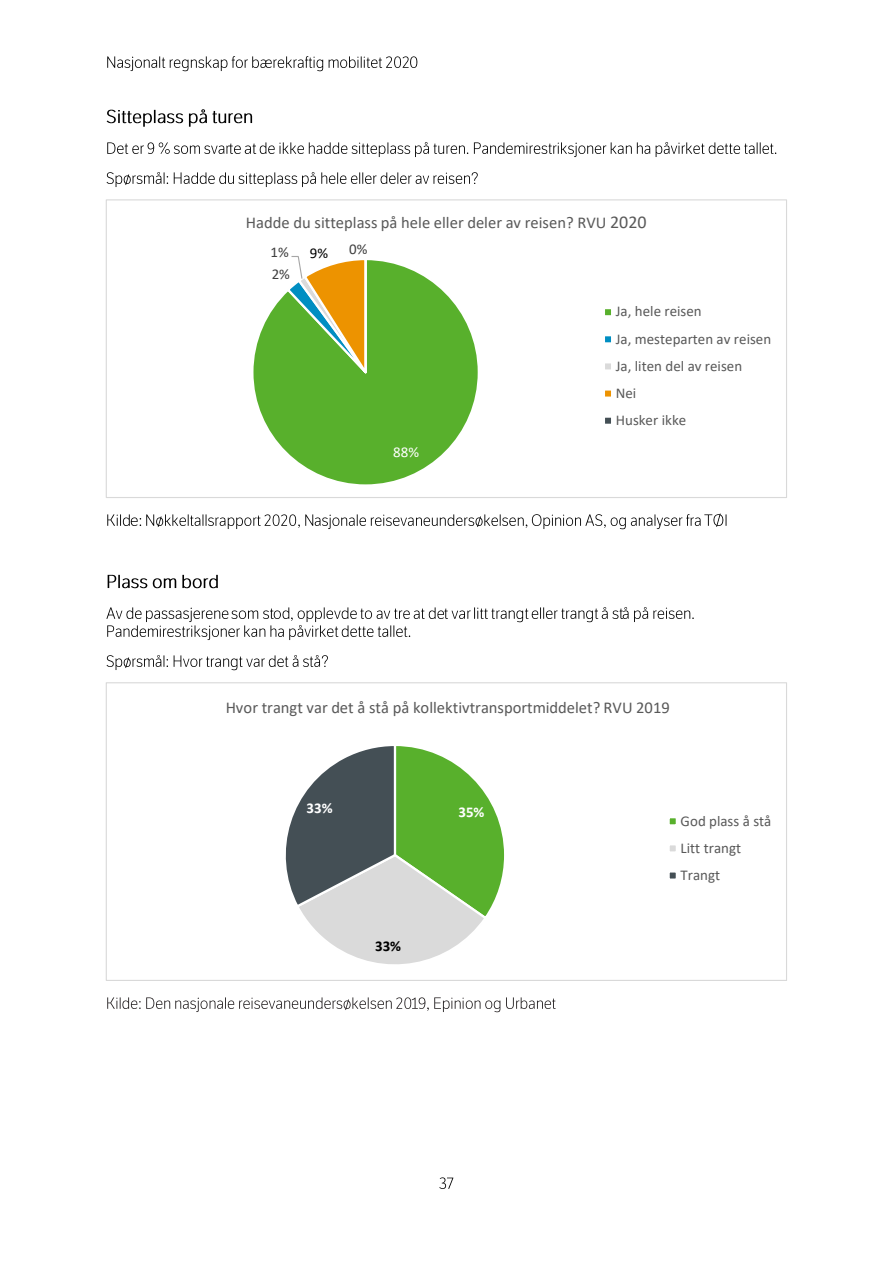
<style>
.page{position:relative;width:893px;height:1263px;background:#fff}
.page>*{position:absolute;margin:0;border:0;box-sizing:border-box;transform-origin:0 0}
.t1{font:16.5px "Calibri";color:#595959}
.t2{font:15px/27.2px "Calibri";color:#595959}
.t3{font:15px "Calibri";color:#404040}
.t4{font:700 15px "Calibri";color:#fff}
.t5{font:15px "Calibri";color:#fff}
.t6{font:700 15px "Calibri";color:#000}
.t7{font:15px "Calibri";color:#000}
.s1{font-size:18px}
</style>
<div class="page">
<img style="left:107px;top:56px;width:302px;height:15px">
<img style="left:410px;top:56px;width:8px;height:12px">
<img style="left:439px;top:1177px;width:15px;height:12px">
<img style="left:106px;top:109px;width:147px;height:18px">
<img style="left:107px;top:142px;width:37px;height:12px">
<img style="left:147px;top:142px;width:8px;height:12px">
<img style="left:158px;top:142px;width:72px;height:12px">
<img style="left:230px;top:143px;width:15px;height:11px">
<img style="left:245px;top:143px;width:12px;height:11px">
<img style="left:259px;top:142px;width:518px;height:16px">
<img style="left:106px;top:172px;width:372px;height:16px">
<img style="left:107px;top:514px;width:23px;height:12px">
<img style="left:130px;top:517px;width:12px;height:9px">
<img style="left:146px;top:514px;width:168px;height:15px">
<img style="left:314px;top:514px;width:214px;height:15px">
<img style="left:531px;top:514px;width:170px;height:15px">
<img style="left:704px;top:513px;width:23px;height:14px">
<img style="left:107px;top:574px;width:111px;height:15px">
<img style="left:106px;top:607px;width:36px;height:12px">
<img style="left:146px;top:607px;width:86px;height:16px">
<img style="left:232px;top:608px;width:41px;height:11px">
<img style="left:273px;top:607px;width:17px;height:12px">
<img style="left:291px;top:607px;width:66px;height:15px">
<img style="left:360px;top:608px;width:50px;height:11px">
<img style="left:413px;top:607px;width:31px;height:12px">
<img style="left:444px;top:608px;width:27px;height:11px">
<img style="left:474px;top:607px;width:14px;height:12px">
<img style="left:491px;top:608px;width:38px;height:15px">
<img style="left:531px;top:607px;width:68px;height:16px">
<img style="left:601px;top:607px;width:22px;height:12px">
<img style="left:623px;top:607px;width:71px;height:16px">
<img style="left:107px;top:625px;width:232px;height:16px">
<img style="left:341px;top:625px;width:70px;height:12px">
<img style="left:106px;top:655px;width:222px;height:16px">
<img style="left:107px;top:997px;width:305px;height:15px">
<img style="left:412px;top:997px;width:144px;height:15px">
<img style="left:427px;top:997px;width:10px;height:15px">
<svg style="left:253px;top:267px;width:225px;height:218px"></svg>
<svg style="left:285px;top:256px;width:121px;height:176px;background:#81b443"></svg>
<div style="left:604px;top:308px;width:8px;height:8px;background:#58b02c"></div>
<div style="left:603px;top:307px;width:10px;height:10px;border:2px solid #fff"></div>
<div style="left:604px;top:335px;width:8px;height:8px;background:#008ec2"></div>
<div style="left:603px;top:334px;width:10px;height:11px;border:2px solid #fff"></div>
<div style="left:604px;top:362px;width:8px;height:9px;background:#dadada"></div>
<div style="left:603px;top:361px;width:10px;height:11px;border:2px solid #fff"></div>
<div style="left:604px;top:389px;width:8px;height:9px;background:#ed9300"></div>
<div style="left:603px;top:388px;width:10px;height:11px;border:2px solid #fff"></div>
<div style="left:604px;top:417px;width:8px;height:8px;background:#444f55"></div>
<div style="left:603px;top:415px;width:10px;height:11px;border:2px solid #fff"></div>
<svg style="left:285px;top:746px;width:219px;height:218px"></svg>
<div style="left:669px;top:817px;width:8px;height:8px;background:#58b02c"></div>
<div style="left:667px;top:816px;width:11px;height:10px;border:2px solid #fff"></div>
<div style="left:669px;top:844px;width:8px;height:8px;background:#dadada"></div>
<div style="left:667px;top:843px;width:11px;height:11px;border:2px solid #fff"></div>
<div style="left:669px;top:871px;width:8px;height:9px;background:#444f55"></div>
<div style="left:667px;top:870px;width:11px;height:11px;border:2px solid #fff"></div>
<p class="t1" style="left:246px;top:216px;width:402px">Hadde du sitteplass på hele eller deler av reisen? RVU <span class="s1">2020</span></p>
<p class="t3" style="left:271px;top:246px;width:20px">1%</p>
<p class="t7" style="left:310px;top:246px;width:20px">9%</p>
<p class="t3" style="left:349px;top:243px;width:20px">0%</p>
<p class="t3" style="left:272px;top:268px;width:20px">2%</p>
<p class="t5" style="left:393px;top:446px;width:27px">88%</p>
<p class="t2" style="left:616px;top:299px;width:157px">Ja, hele reisen<br>Ja, mesteparten av reisen<br>Ja, liten del av reisen<br>Nei<br>Husker ikke</p>
<p class="t1" style="left:226px;top:700px;width:446px">Hvor trangt var det å stå på kollektivtransportmiddelet? RVU 2019</p>
<p class="t4" style="left:307px;top:802px;width:28px">33%</p>
<p class="t6" style="left:375px;top:940px;width:28px">33%</p>
<p class="t4" style="left:458px;top:806px;width:28px">35%</p>
<p class="t2" style="left:681px;top:808px;width:92px">God plass å stå<br>Litt trangt<br>Trangt</p>
</div>
